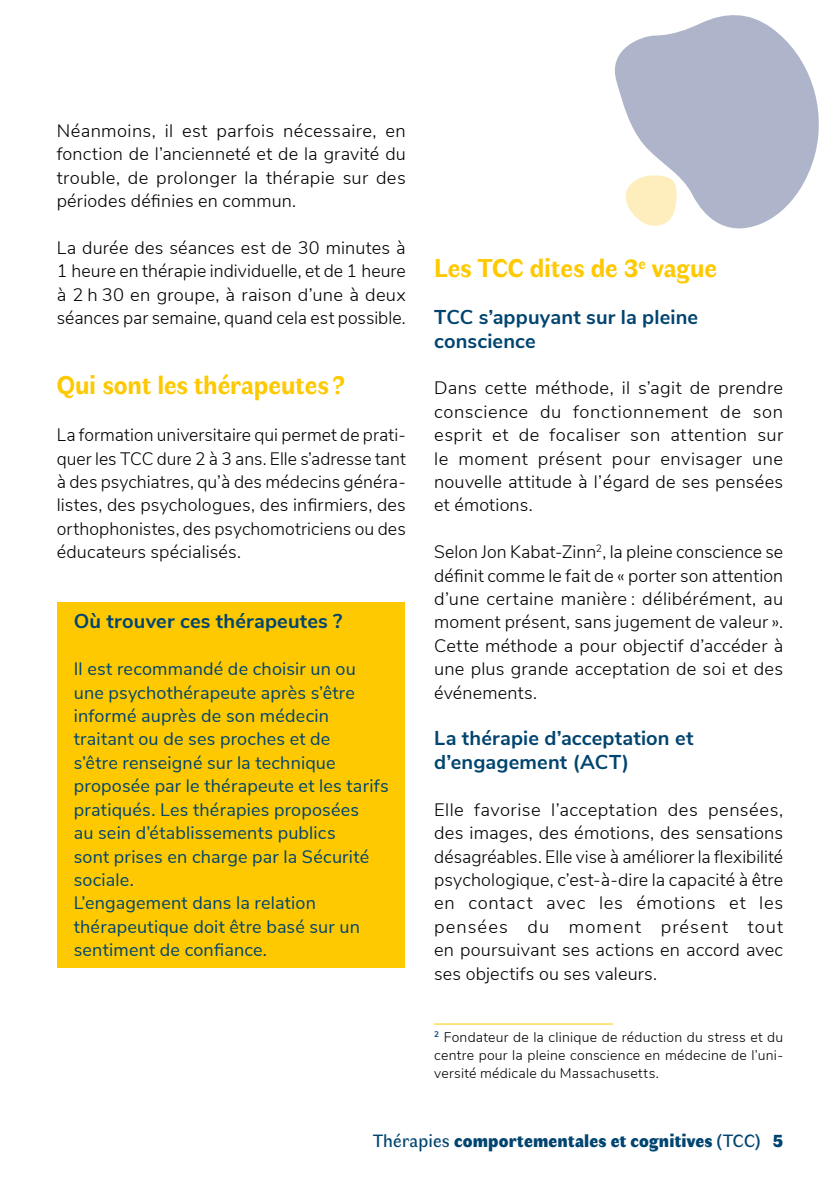
<style>
.page{position:relative;width:840px;height:1191px;background:#fff}
.page>*{position:absolute;margin:0;border:0;box-sizing:border-box;transform-origin:0 0}
.T1{font:700 26px "Faune Text";letter-spacing:-.005em;color:#fec900}
.T2{font:700 20px/23.4px "Nunito Sans";letter-spacing:.005em;color:#004470}
.Encadré_titre_1{font:700 20px "Nunito Sans";letter-spacing:.01em;color:#004470}
.CORPS{font:300 18px/23.4px "Nunito Sans";letter-spacing:.01em;color:#000;text-align:justify}
.encadré2{font:18px/23.4px "Nunito Sans";letter-spacing:.01em;color:#004470}
.t1{font:900 18px "Faune Display";letter-spacing:.01em;color:#004470}
.Notes{font:300 14px/18px "Nunito Sans";letter-spacing:.02em;color:#000;text-align:justify}
.s1{font-family:"Faune Text";font-weight:400}
</style>
<div class="page">
<div style="left:58px;top:602px;width:346px;height:39px;background:#fec900"></div>
<div style="left:58px;top:626px;width:346px;height:38px;background:#fec900"></div>
<div style="left:58px;top:651px;width:346px;height:247px;background:#fec900"></div>
<div style="left:58px;top:885px;width:346px;height:83px;background:#fec900"></div>
<svg style="left:615px;top:15px;width:204px;height:214px;fill:#aeb4ca"></svg>
<svg style="left:624px;top:175px;width:52px;height:54px"></svg>
<hr style="left:434px;top:1023px;width:178px;height:1px;background:#fec900">
<p class="CORPS" style="left:57px;top:118px;width:350px">Néanmoins, il est parfois nécessaire, en fonction de l’ancienneté et de la gravité du trouble, de prolonger la thérapie sur des périodes définies en commun.</p>
<p class="CORPS" style="left:57px;top:235px;width:350px">La durée des séances est de 30 minutes à 1 heure en thérapie individuelle, et de 1 heure à 2 h 30 en groupe, à raison d’une à deux séances par semaine, quand cela est possible.</p>
<p class="T1" style="left:57px;top:367px;width:290px">Qui sont les thérapeutes?</p>
<p class="CORPS" style="left:57px;top:422px;width:350px">La formation universitaire qui permet de prati&shy;quer les TCC dure 2 à 3 ans. Elle s’adresse tant à des psychiatres, qu’à des médecins généra&shy;listes, des psychologues, des infirmiers, des orthophonistes, des psychomotriciens ou des éducateurs spécialisés.</p>
<p class="Encadré_titre_1" style="left:74px;top:607px;width:270px">Où trouver ces thérapeutes ?</p>
<p class="encadré2" style="left:74px;top:656px;width:316px">Il est recommandé de choisir un ou une psychothérapeute après s’être informé auprès de son médecin traitant ou de ses proches et de<br>s’être renseigné sur la technique proposée par le thérapeute et les tarifs pratiqués. Les thérapies proposées<br>au sein d’établissements publics<br>sont prises en charge par la Sécurité sociale.</p>
<p class="encadré2" style="left:74px;top:890px;width:287px">L’engagement dans la relation thérapeutique doit être basé sur un sentiment de confiance.</p>
<p class="T1" style="left:434px;top:250px;width:284px">Les TCC dites de 3<sup>e</sup> vague</p>
<p class="T2" style="left:434px;top:304px;width:265px">TCC s’appuyant sur la pleine conscience</p>
<p class="CORPS" style="left:434px;top:375px;width:350px">Dans cette méthode, il s’agit de prendre conscience du fonctionnement de son esprit et de focaliser son attention sur le moment présent pour envisager une nouvelle attitude à l’égard de ses pensées et émotions.</p>
<p class="CORPS" style="left:434px;top:539px;width:350px">Selon Jon Kabat-Zinn<sup>2</sup>, la pleine conscience se définit comme le fait de « porter son attention d’une certaine manière : délibérément, au moment présent, sans jugement de valeur ».<br>Cette méthode a pour objectif d’accéder à une plus grande acceptation de soi et des événements.</p>
<p class="T2" style="left:434px;top:725px;width:260px">La thérapie d’acceptation et d’engagement (ACT)</p>
<p class="CORPS" style="left:434px;top:796px;width:350px">Elle favorise l’acceptation des pensées, des images, des émotions, des sensations désagréables. Elle vise à améliorer la flexibilité psychologique, c’est-à-dire la capacité à être en contact avec les émotions et les pensées du moment présent tout en poursuivant ses actions en accord avec ses objectifs ou ses valeurs.</p>
<p class="Notes" style="left:434px;top:1026px;width:350px"><sup>2</sup> Fondateur de la clinique de réduction du stress et du centre pour la pleine conscience en médecine de l’uni&shy;versité médicale du Massachusetts.</p>
<p class="t1" style="left:373px;top:1127px;width:411px"><span class="s1">Thérapies</span> comportementales et cognitives <span class="s1">(TCC)</span> 5</p>
</div>
